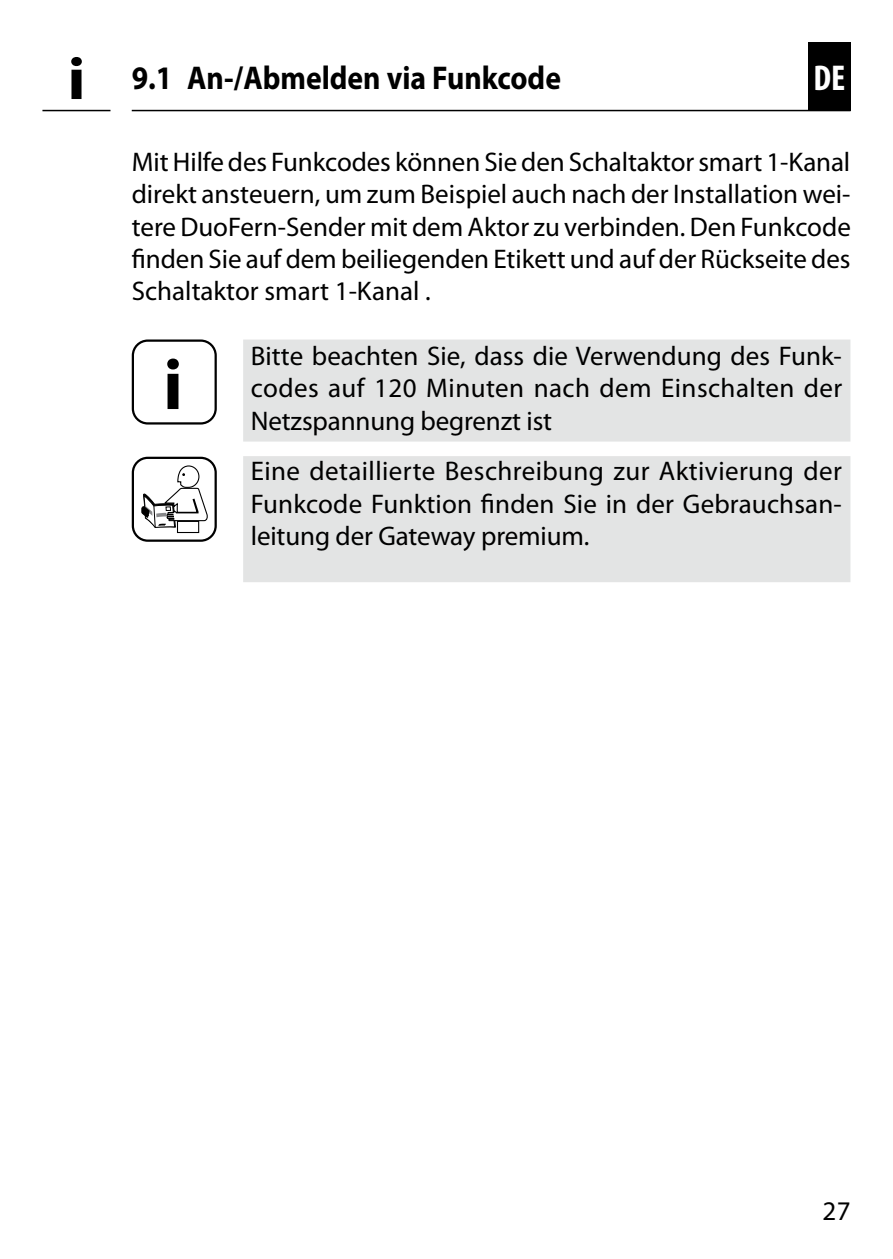
<style>
.page{position:relative;width:893px;height:1259px;background:#fff}
.page>*{position:absolute;margin:0;border:0;box-sizing:border-box;transform-origin:0 0}
.INFO-Icon{font:700 72px "Myriad Pro";color:#000}
.INFO-Icon-2{font:700 60px "Myriad Pro";color:#000;scale:1.1 1}
.t1{font:700 condensed 36px "Myriad Pro";color:#fff}
.t2{font:700 33px "Myriad Pro";color:#000;scale:.9 1}
.Fließtext_-_DE{font:27px/32.4px "Myriad Pro";color:#000;text-align:justify}
.Nützliche_Infos_-_DE{font:27px/32.4px "Myriad Pro";color:#000;text-align:justify}
</style>
<div class="page">
<div style="left:808px;top:42px;width:42px;height:69px;background:#000"></div>
<div style="left:243px;top:339px;width:607px;height:102px;background:#e3e4e4"></div>
<div style="left:243px;top:456px;width:607px;height:126px;background:#e3e4e4"></div>
<div style="left:132px;top:339px;width:85px;height:85px;border:2px solid #000;border-radius:15px"></div>
<div style="left:177px;top:521px;width:22px;height:12px;border:1px solid #000"></div>
<svg style="left:142px;top:465px;width:66px;height:63px"></svg>
<div style="left:132px;top:457px;width:85px;height:85px;border:2px solid #000;border-radius:15px"></div>
<hr style="left:132px;top:110px;width:719px;height:1px;background:#000">
<hr style="left:42px;top:110px;width:68px;height:1px;background:#000">
<p class="INFO-Icon-2" style="left:67px;top:45px;width:18px">i</p>
<p class="t2" style="left:132px;top:59px;width:478px">9.1 An-/Abmelden via Funkcode</p>
<h3 class="t1" style="left:813px;top:58px;width:33px">DE</h3>
<p class="Fließtext_-_DE" style="left:132px;top:146px;width:721px">Mit Hilfe des Funkcodes können Sie den Schaltaktor smart 1-Kanal direkt ansteuern, um zum Beispiel auch nach der Installation wei&shy;tere DuoFern-Sender mit dem Aktor zu verbinden. Den Funkcode finden Sie auf dem beiliegenden Etikett und auf der Rückseite des Schaltaktor smart 1-Kanal .</p>
<p class="INFO-Icon" style="left:163px;top:344px;width:21px">i</p>
<p class="Nützliche_Infos_-_DE" style="left:251px;top:340px;width:593px">Bitte beachten Sie, dass die Verwendung des Funk&shy;codes auf 120 Minuten nach dem Einschalten der Netzspannung begrenzt ist</p>
<p class="Nützliche_Infos_-_DE" style="left:251px;top:455px;width:593px">Eine detaillierte Beschreibung zur Aktivierung der Funkcode Funktion finden Sie in der Gebrauchsan&shy;leitung der Gateway premium.</p>
<p class="Fließtext_-_DE" style="left:822px;top:1195px;width:29px">27</p>
</div>
